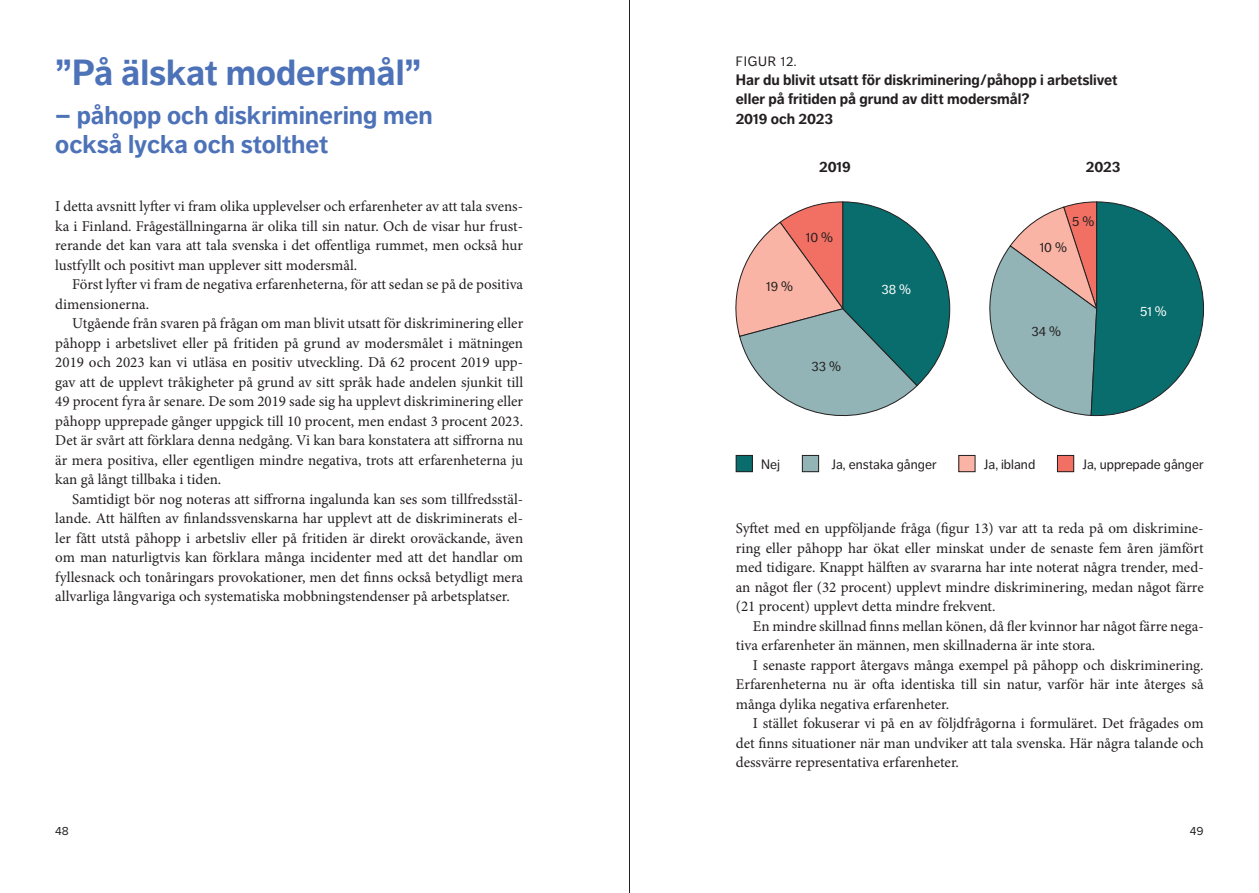
<style>
.page{position:relative;width:1259px;height:893px;background:#fff}
.page>*{position:absolute;margin:0;border:0;box-sizing:border-box;transform-origin:0 0}
.t1{font:700 36px "Dagny Pro";color:#4d72b8}
.t2{font:700 25.5px/29.2px "Dagny Pro";color:#4d72b8}
.t3{font:15px/19.5px "Minion Pro";color:#231f20;text-align:justify}
.t4{font:700 15px/19.5px "Dagny Pro";color:#231f20}
.t5{font:13.5px "Dagny Pro";color:#231f20}
.t6{font:13.5px "Dagny Pro";color:#fff}
.t7{font:12px "Proxima Nova";color:#231f20}
</style>
<div class="page">
<div style="left:736px;top:455px;width:16px;height:17px;background:#086d6c"></div>
<div style="left:736px;top:455px;width:17px;height:17px;border:1px solid #231f20"></div>
<div style="left:802px;top:455px;width:16px;height:17px;background:#92b4b6"></div>
<div style="left:802px;top:455px;width:17px;height:17px;border:1px solid #231f20"></div>
<div style="left:959px;top:455px;width:16px;height:17px;background:#f9b4a5"></div>
<div style="left:958px;top:455px;width:17px;height:17px;border:1px solid #231f20"></div>
<div style="left:1057px;top:455px;width:16px;height:17px;background:#f27063"></div>
<div style="left:1057px;top:455px;width:17px;height:17px;border:1px solid #231f20"></div>
<svg style="left:735px;top:201px;width:215px;height:216px"></svg>
<svg style="left:989px;top:201px;width:215px;height:215px"></svg>
<hr style="left:629px;top:0;width:1px;height:893px;background:#231f20">
<h1 class="t1" style="left:55px;top:51px;width:367px">”På älskat modersmål”</h1>
<h2 class="t2" style="left:55px;top:100px;width:379px">– påhopp och diskriminering men också lycka och stolthet</h2>
<p class="t3" style="left:55px;top:197px;width:469px">I detta avsnitt lyfter vi fram olika upplevelser och erfarenheter av att tala svens&shy;ka i Finland. Frågeställningarna är olika till sin natur. Och de visar hur frust&shy;rerande det kan vara att tala svenska i det offentliga rummet, men också hur lustfyllt och positivt man upplever sitt modersmål.</p>
<p class="t3" style="left:55px;top:275px;width:469px;text-indent:17px">Först lyfter vi fram de negativa erfarenheterna, för att sedan se på de positiva dimensionerna.</p>
<p class="t3" style="left:55px;top:314px;width:469px;text-indent:17px">Utgående från svaren på frågan om man blivit utsatt för diskriminering eller påhopp i arbetslivet eller på fritiden på grund av modersmålet i mätningen 2019 och 2023 kan vi utläsa en positiv utveckling. Då 62 procent 2019 upp&shy;gav att de upplevt tråkigheter på grund av sitt språk hade andelen sjunkit till 49 procent fyra år senare. De som 2019 sade sig ha upplevt diskriminering eller påhopp upprepade gånger uppgick till 10 procent, men endast 3 procent 2023.<br>Det är svårt att förklara denna nedgång. Vi kan bara konstatera att siffrorna nu är mera positiva, eller egentligen mindre negativa, trots att erfarenheterna ju kan gå långt tillbaka i tiden.</p>
<p class="t3" style="left:55px;top:489px;width:469px;text-indent:17px">Samtidigt bör nog noteras att siffrorna ingalunda kan ses som tillfredsstäl&shy;lande. Att hälften av finlandssvenskarna har upplevt att de diskriminerats el&shy;ler fått utstå påhopp i arbetsliv eller på fritiden är direkt oroväckande, även om man naturligtvis kan förklara många incidenter med att det handlar om fyllesnack och tonåringars provokationer, men det finns också betydligt mera allvarliga långvariga och systematiska mobbningstendenser på arbetsplatser.</p>
<p class="t5" style="left:736px;top:54px;width:62px">FIGUR 12.</p>
<p class="t4" style="left:736px;top:70px;width:383px">Har du blivit utsatt för diskriminering/påhopp i arbetslivet eller på fritiden på grund av ditt modersmål?<br>2019 och 2023</p>
<p class="t4" style="left:819px;top:157px;width:33px">2019</p>
<p class="t4" style="left:1086px;top:157px;width:36px">2023</p>
<p class="t5" style="left:806px;top:229px;width:29px">10 %</p>
<p class="t5" style="left:766px;top:278px;width:28px">19 %</p>
<p class="t5" style="left:811px;top:358px;width:31px">33 %</p>
<p class="t6" style="left:881px;top:282px;width:31px">38 %</p>
<p class="t5" style="left:1072px;top:214px;width:24px">5 %</p>
<p class="t5" style="left:1039px;top:240px;width:29px">10 %</p>
<p class="t5" style="left:1031px;top:324px;width:31px">34 %</p>
<p class="t6" style="left:1140px;top:303px;width:28px">51 %</p>
<p class="t5" style="left:761px;top:457px;width:20px">Nej</p>
<p class="t5" style="left:831px;top:457px;width:106px">Ja, enstaka gånger</p>
<p class="t5" style="left:984px;top:457px;width:53px">Ja, ibland</p>
<p class="t5" style="left:1082px;top:457px;width:123px">Ja, upprepade gånger</p>
<p class="t3" style="left:736px;top:519px;width:469px">Syftet med en uppföljande fråga (figur 13) var att ta reda på om diskrimine&shy;ring eller påhopp har ökat eller minskat under de senaste fem åren jämfört med tidigare. Knappt hälften av svararna har inte noterat några trender, med&shy;an något fler (32 procent) upplevt mindre diskriminering, medan något färre (21 procent) upplevt detta mindre frekvent.</p>
<p class="t3" style="left:736px;top:616px;width:469px;text-indent:17px">En mindre skillnad finns mellan könen, då fler kvinnor har något färre nega&shy;tiva erfarenheter än männen, men skillnaderna är inte stora.</p>
<p class="t3" style="left:736px;top:655px;width:469px;text-indent:17px">I senaste rapport återgavs många exempel på påhopp och diskriminering.<br>Erfarenheterna nu är ofta identiska till sin natur, varför här inte återges så många dylika negativa erfarenheter.</p>
<p class="t3" style="left:736px;top:714px;width:469px;text-indent:17px">I stället fokuserar vi på en av följdfrågorna i formuläret. Det frågades om det finns situationer när man undviker att tala svenska. Här några talande och dessvärre representativa erfarenheter.</p>
<p class="t7" style="left:55px;top:822px;width:15px">48</p>
<p class="t7" style="left:1190px;top:822px;width:15px">49</p>
</div>
